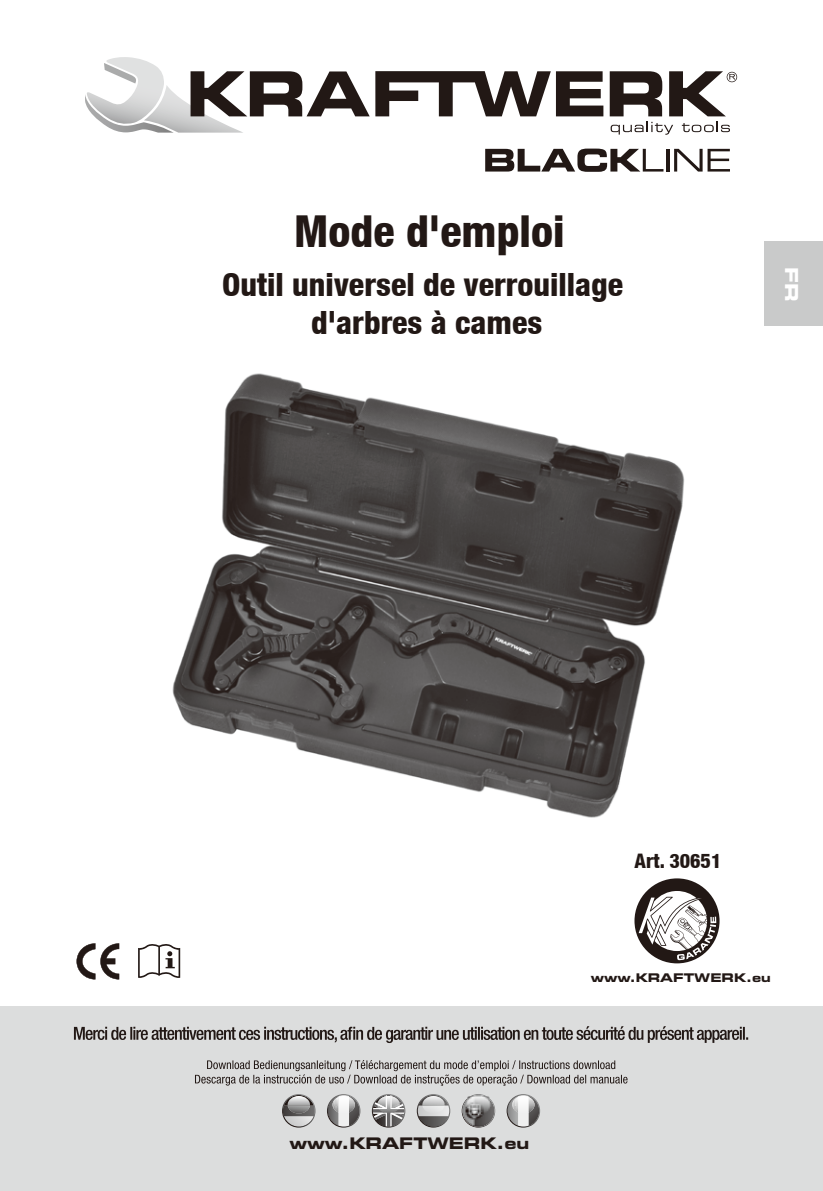
<style>
.page{position:relative;width:823px;height:1191px;background:#fff}
.page>*{position:absolute;margin:0;border:0;box-sizing:border-box;transform-origin:0 0}
.t1{font:800 condensed 44px "Helvetica Neue LT";color:#221815}
.t2{font:800 condensed 32px/38.4px "Helvetica Neue LT";color:#221815;text-align:center}
.t3{font:800 condensed 20px "Helvetica Neue LT";color:#221815}
.t4{font:18px "Eurostile LT Std Bold Ex 2";color:#fff}
.t5{font:16px "Eurostile LT Std Bold Ex 2";color:#221815}
.t6{font:12px "Eurostile LT Std Bold Ex 2";color:#221815}
</style>
<div class="page">
<svg style="left:610px;top:122px;width:62px;height:13px"></svg>
<svg style="left:681px;top:122px;width:48px;height:10px"></svg>
<svg style="left:609px;top:71px;width:53px;height:45px"></svg>
<svg style="left:375px;top:71px;width:228px;height:45px"></svg>
<svg style="left:85px;top:57px;width:284px;height:76px"></svg>
<svg style="left:669px;top:71px;width:67px;height:45px"></svg>
<svg style="left:634px;top:878px;width:85px;height:85px"></svg>
<div style="left:763px;top:241px;width:59px;height:85px;background:#c9caca"></div>
<svg style="left:76px;top:943px;width:43px;height:36px"></svg>
<svg style="left:138px;top:944px;width:42px;height:34px"></svg>
<hr style="left:158px;top:945px;width:2px;height:30px;background:#221815">
<svg style="left:485px;top:149px;width:178px;height:23px"></svg>
<hr style="left:665px;top:149px;width:3px;height:22px;background:#221815">
<svg style="left:674px;top:149px;width:55px;height:22px"></svg>
<img style="left:172px;top:373px;width:513px;height:445px">
<div style="left:0;top:1006px;width:822px;height:185px;background:#dcdddd"></div>
<svg style="left:195px;top:1060px;width:432px;height:26px"></svg>
<svg style="left:416px;top:1094px;width:34px;height:33px"></svg>
<svg style="left:327px;top:1094px;width:33px;height:33px"></svg>
<svg style="left:282px;top:1094px;width:33px;height:33px"></svg>
<svg style="left:506px;top:1094px;width:34px;height:33px"></svg>
<svg style="left:461px;top:1094px;width:34px;height:33px"></svg>
<svg style="left:371px;top:1094px;width:34px;height:33px"></svg>
<svg style="left:74px;top:1026px;width:673px;height:17px"></svg>
<img style="left:462px;top:1095px;width:32px;height:31px">
<h1 class="t1" style="left:294px;top:204px;width:271px">Mode d'emploi</h1>
<p class="t2" style="left:222px;top:265px;width:402px">Outil universel de verrouillage d'arbres à cames</p>
<p class="t4" style="left:803px;top:266px;width:36px;rotate:90deg">FR</p>
<p class="t3" style="left:634px;top:848px;width:88px">Art. 30651</p>
<p class="t6" style="left:590px;top:969px;width:181px">www.KRAFTWERK.eu</p>
<p class="t5" style="left:289px;top:1132px;width:241px">www.KRAFTWERK.eu</p>
</div>
